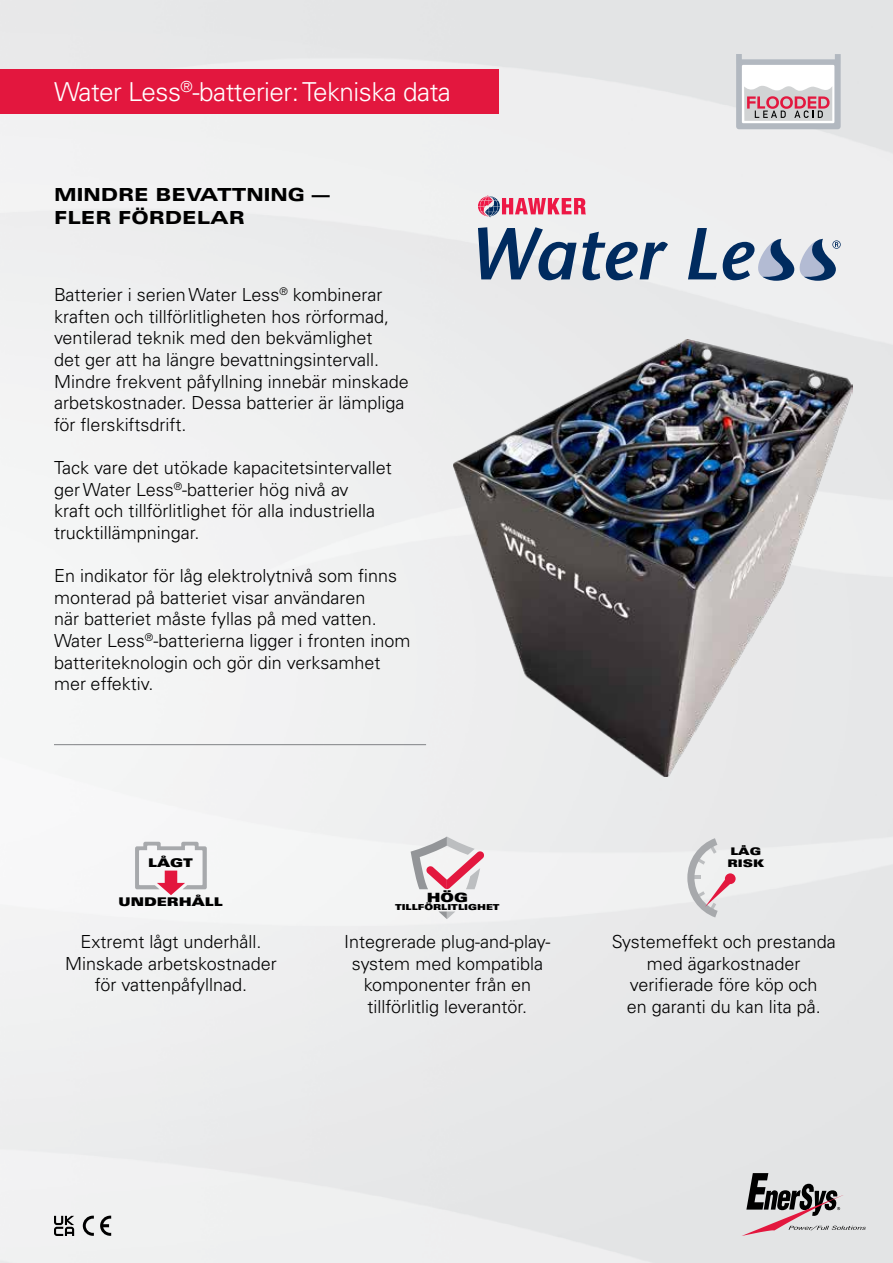
<style>
.page{position:relative;width:893px;height:1263px;background:#fff}
.page>*{position:absolute;margin:0;border:0;box-sizing:border-box;transform-origin:0 0}
.t1{font:300 26.1px "Univers LT Pro 45";letter-spacing:-.02em;color:#fff}
.t2{font:300 18px/21.6px "Univers LT Pro 45";color:#000}
.t3{font:900 expanded 18px/23.2px "Univers LT Pro";color:#000}
.t4{font:12.75px "Univers LT Pro X Black Ext";color:#000}
.t5{font:12px "Univers LT Pro X Black Ext";color:#000}
.t6{font:10.5px/12.6px "Univers LT Pro X Black Ext";color:#000}
.t7{font:8.25px "Univers LT Pro X Black Ext";color:#000}
</style>
<div class="page">
<img style="left:0;top:0;width:893px;height:1263px">
<div style="left:0;top:69px;width:499px;height:45px;background:#e3173e"></div>
<hr style="left:54px;top:744px;width:372px;height:1px;background:#808285">
<img style="left:454px;top:339px;width:399px;height:437px">
<svg style="left:478px;top:227px;width:190px;height:53px"></svg>
<svg style="left:688px;top:228px;width:29px;height:51px"></svg>
<svg style="left:478px;top:196px;width:108px;height:21px;background:#e0859d"></svg>
<svg style="left:723px;top:239px;width:118px;height:41px;background:#90a0b8"></svg>
<svg style="left:736px;top:54px;width:105px;height:75px"></svg>
<svg style="left:135px;top:842px;width:72px;height:53px"></svg>
<svg style="left:411px;top:836px;width:73px;height:53px"></svg>
<svg style="left:439px;top:911px;width:16px;height:8px"></svg>
<svg style="left:687px;top:838px;width:49px;height:79px"></svg>
<svg style="left:83px;top:1216px;width:11px;height:20px"></svg>
<svg style="left:100px;top:1216px;width:11px;height:20px"></svg>
<svg style="left:54px;top:1216px;width:20px;height:20px"></svg>
<svg style="left:742px;top:1173px;width:124px;height:63px;background:#b6afb1"></svg>
<h1 class="t1" style="left:54px;top:76px;width:398px">Water Less<sup>®</sup>-batterier: Tekniska data</h1>
<p class="t3" style="left:54px;top:183px;width:277px">MINDRE BEVATTNING —<br>FLER FÖRDELAR</p>
<p class="t2" style="left:54px;top:284px;width:356px">Batterier i serien Water Less<sup>®</sup> kombinerar kraften och tillförlitligheten hos rörformad, ventilerad teknik med den bekvämlighet<br>det ger att ha längre bevattningsintervall.<br>Mindre frekvent påfyllning innebär minskade arbetskostnader. Dessa batterier är lämpliga för flerskiftsdrift.</p>
<p class="t2" style="left:54px;top:457px;width:339px">Tack vare det utökade kapacitetsintervallet ger Water Less<sup>®</sup>-batterier hög nivå av<br>kraft och tillförlitlighet för alla industriella trucktillämpningar.</p>
<p class="t2" style="left:54px;top:565px;width:358px">En indikator för låg elektrolytnivå som finns monterad på batteriet visar användaren<br>när batteriet måste fyllas på med vatten.<br>Water Less<sup>®</sup>-batterierna ligger i fronten inom batteriteknologin och gör din verksamhet mer effektiv.</p>
<p class="t5" style="left:148px;top:855px;width:46px">LÅGT</p>
<p class="t5" style="left:119px;top:895px;width:106px">UNDERHÅLL</p>
<p class="t2" style="left:65px;top:931px;width:213px;text-align:center">Extremt lågt underhåll.<br>Minskade arbetskostnader för vattenpåfyllnad.</p>
<p class="t4" style="left:427px;top:889px;width:43px">HÖG</p>
<p class="t7" style="left:395px;top:902px;width:106px">TILLFÖRLITLIGHET</p>
<p class="t2" style="left:344px;top:931px;width:208px;text-align:center">Integrerade plug-and-play&shy;system med kompatibla komponenter från en tillförlitlig leverantör.</p>
<p class="t6" style="left:727px;top:844px;width:38px">LÅG<br>RISK</p>
<p class="t2" style="left:612px;top:931px;width:226px;text-align:center">Systemeffekt och prestanda med ägarkostnader verifierade före köp och<br>en garanti du kan lita på.</p>
</div>
